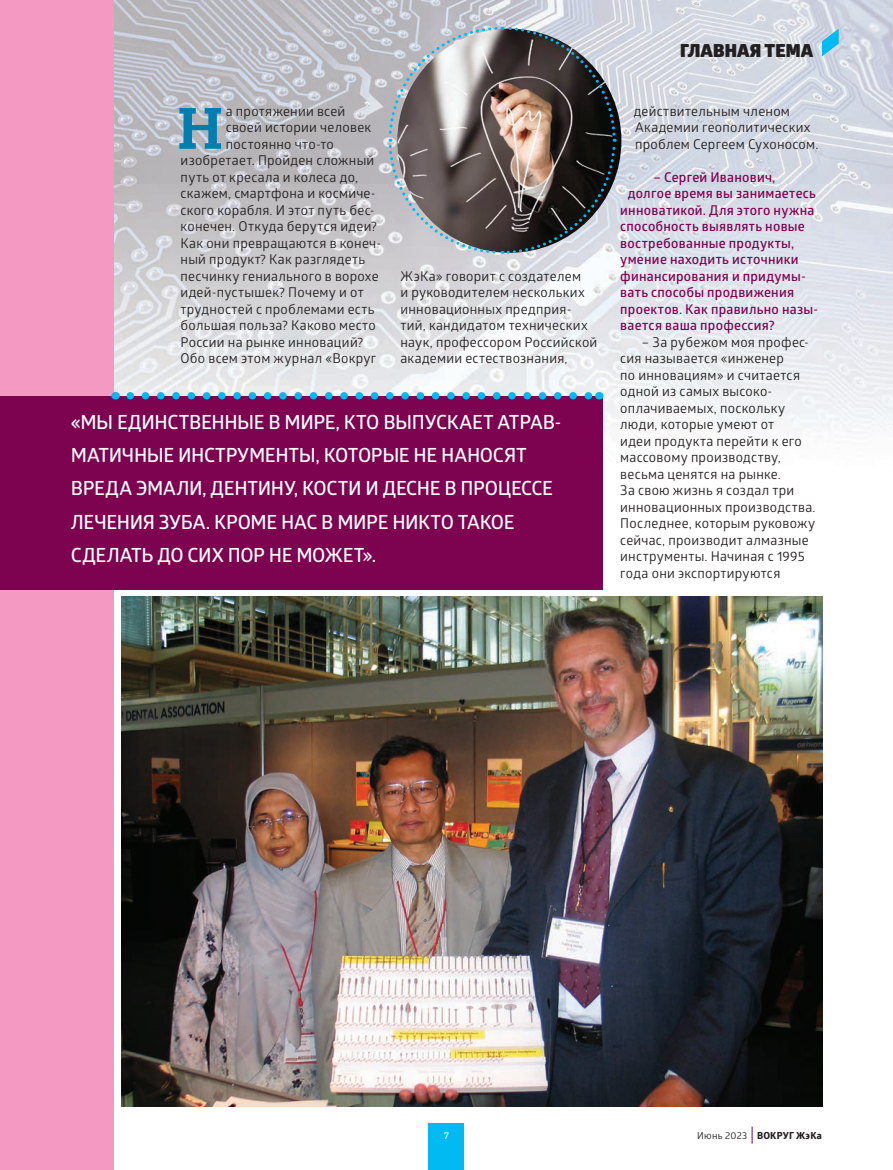
<style>
.page{position:relative;width:893px;height:1170px;background:#fff}
.page>*{position:absolute;margin:0;border:0;box-sizing:border-box;transform-origin:0 0}
.t1{font:700 59.4px "PF Agora Slab Pro";color:#007eb1}
.t2{font:600 19.5px/33px "Glober";letter-spacing:-.02em;color:#fff}
.t3{font:900 18px "Glober";letter-spacing:.01em;color:#231f20}
.t4{font:13.5px/16.5px "Glober";letter-spacing:.02em;color:#231f20}
.t5{font:600 13.5px "Glober";letter-spacing:.02em;color:#7d0250}
.t6{font:700 9.75px "Globerx";letter-spacing:.025em;color:#231f20}
.t7{font:500 9.75px "PF Agora Slab Pro";color:#fff}
.s1{font-family:"Glober";font-weight:400}
</style>
<div class="page">
<img style="left:113px;top:0;width:393px;height:184px">
<img style="left:506px;top:0;width:387px;height:184px">
<img style="left:113px;top:184px;width:780px;height:254px">
<div style="left:0;top:0;width:113px;height:1169px;background:#f499c2"></div>
<div style="left:0;top:396px;width:603px;height:193px;background:#7d0250"></div>
<svg style="left:130px;top:392px;width:461px;height:7px"></svg>
<img style="left:122px;top:597px;width:700px;height:509px">
<svg style="left:387px;top:25px;width:230px;height:230px;background:#7c7777"></svg>
<svg style="left:752px;top:1126px;width:1px;height:17px"></svg>
<svg style="left:822px;top:29px;width:17px;height:27px"></svg>
<div style="left:429px;top:1122px;width:35px;height:47px;background:#00baf1"></div>
<h1 class="t1" style="left:177px;top:91px;width:48px">Н</h1>
<p class="t4" style="left:226px;top:102px;width:121px">а протяжении всей</p>
<p class="t4" style="left:226px;top:119px;width:147px">своей истории человек</p>
<p class="t4" style="left:226px;top:135px;width:110px">постоянно что-то</p>
<p class="t4" style="left:181px;top:152px;width:195px">изобретает. Пройден сложный</p>
<p class="t4" style="left:181px;top:168px;width:179px">путь от кресала и колеса до,</p>
<p class="t4" style="left:181px;top:185px;width:196px">скажем, смартфона и космиче-</p>
<p class="t4" style="left:181px;top:201px;width:195px">ского корабля. И этот путь бес-</p>
<p class="t4" style="left:181px;top:218px;width:198px">конечен. Откуда берутся идеи?</p>
<p class="t4" style="left:181px;top:234px;width:202px">Как они превращаются в конеч-</p>
<p class="t4" style="left:181px;top:251px;width:186px">ный продукт? Как разглядеть</p>
<p class="t4" style="left:181px;top:267px;width:199px">песчинку гениального в ворохе</p>
<p class="t4" style="left:181px;top:284px;width:185px">идей-пустышек? Почему и от</p>
<p class="t4" style="left:181px;top:300px;width:196px">трудностей с проблемами есть</p>
<p class="t4" style="left:181px;top:317px;width:197px">большая польза? Каково место</p>
<p class="t4" style="left:181px;top:333px;width:184px">России на рынке инноваций?</p>
<p class="t4" style="left:181px;top:350px;width:197px">Обо всем этом журнал «Вокруг</p>
<p class="t4" style="left:400px;top:267px;width:198px">ЖэКа» говорит с создателем<br>и руководителем нескольких инновационных предприя&shy;тий, кандидатом технических наук, профессором Российской академии естествознания,</p>
<h2 class="t2" style="left:71px;top:405px;width:492px">«МЫ ЕДИНСТВЕННЫЕ В МИРЕ, КТО ВЫПУСКАЕТ АТРАВ-МАТИЧНЫЕ ИНСТРУМЕНТЫ, КОТОРЫЕ НЕ НАНОСЯТ ВРЕДА ЭМАЛИ, ДЕНТИНУ, КОСТИ И ДЕСНЕ В ПРОЦЕССЕ ЛЕЧЕНИЯ ЗУБА. КРОМЕ НАС В МИРЕ НИКТО ТАКОЕ СДЕЛАТЬ ДО СИХ ПОР НЕ МОЖЕТ».</h2>
<h3 class="t3" style="left:680px;top:36px;width:135px">ГЛАВНАЯ ТЕМА</h3>
<p class="t4" style="left:634px;top:102px;width:186px">действительным членом<br>Академии геополитических проблем Сергеем Сухоносом.</p>
<p class="t5" style="left:653px;top:167px;width:124px">– Сергей Иванович,</p>
<p class="t5" style="left:628px;top:184px;width:190px">долгое время вы занимаетесь</p>
<p class="t5" style="left:620px;top:200px;width:196px">инноватикой. Для этого нужна</p>
<p class="t5" style="left:620px;top:217px;width:186px">способность выявлять новые</p>
<p class="t5" style="left:620px;top:233px;width:176px">востребованные продукты,</p>
<p class="t5" style="left:620px;top:250px;width:180px">умение находить источники</p>
<p class="t5" style="left:620px;top:266px;width:187px">финансирования и придумы-</p>
<p class="t5" style="left:620px;top:283px;width:175px">вать способы продвижения</p>
<p class="t5" style="left:620px;top:299px;width:199px">проектов. Как правильно назы-</p>
<p class="t5" style="left:620px;top:316px;width:156px">вается ваша профессия?</p>
<p class="t4" style="left:620px;top:333px;width:197px;text-indent:21px">– За рубежом моя профес&shy;сия называется «инженер<br>по инновациям» и считается одной из самых высоко&shy;оплачиваемых, поскольку люди, которые умеют от<br>идеи продукта перейти к его массовому производству, весьма ценятся на рынке.<br>За свою жизнь я создал три инновационных производства.<br>Последнее, которым руковожу сейчас, производит алмазные инструменты. Начиная с 1995 года они экспортируются</p>
<p class="t7" style="left:444px;top:1129px;width:7px">7</p>
<p class="t6" style="left:697px;top:1128px;width:126px"><span class="s1">Июнь 2023</span> ВОКРУГ ЖэКа</p>
</div>
